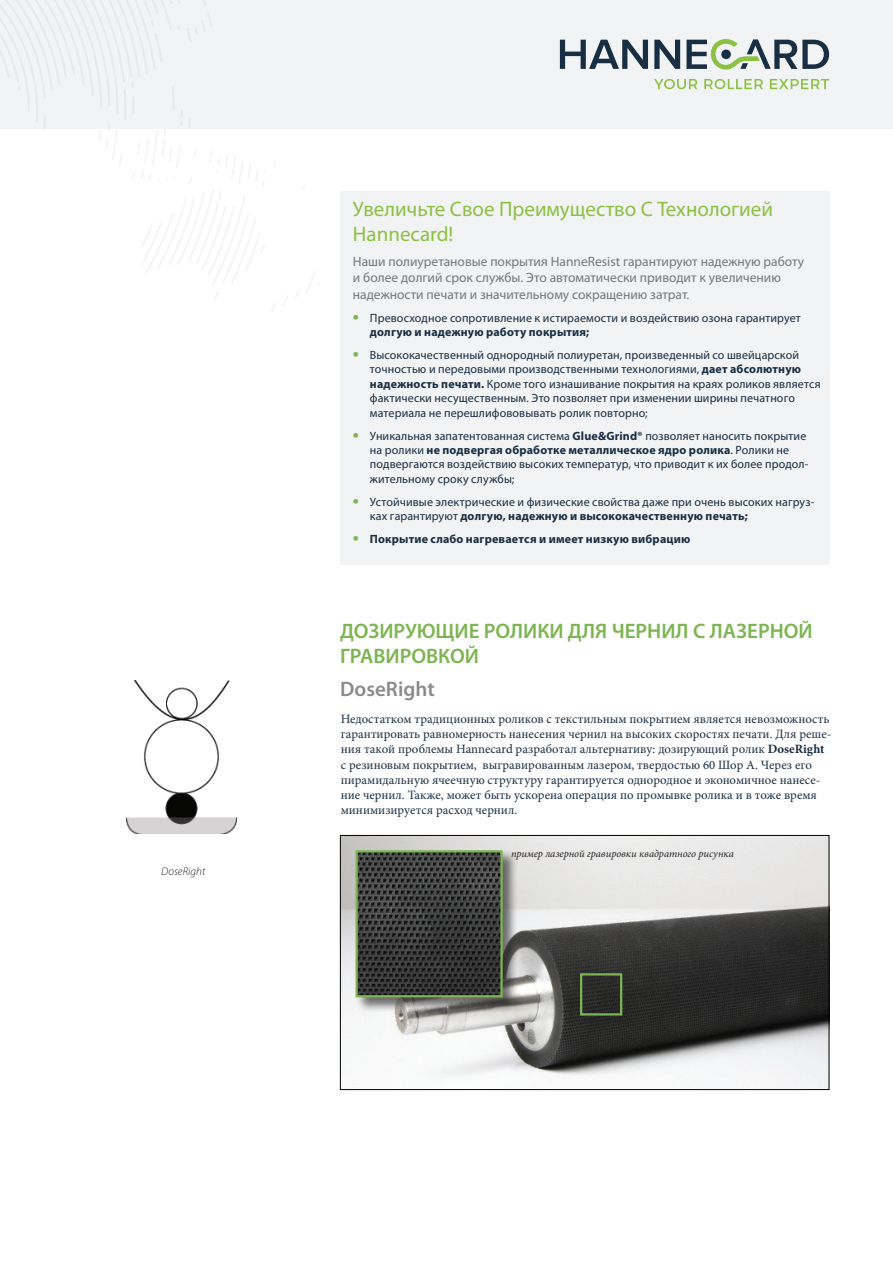
<style>
.page{position:relative;width:893px;height:1263px;background:#fff}
.page>*{position:absolute;margin:0;border:0;box-sizing:border-box;transform-origin:0 0}
.HC_DOC_-_Body_text{font:21px/25.2px "Myriad Pro";color:#8cc144}
.HC_DOC_-_Body_titles{font:600 21px/25.2px "Myriad Pro";color:#7cb551}
.HC_DOC_-_Body_titles-2{font:600 21px "Myriad Pro";color:#888a8c}
.HC_DOC_-_Body_text-2{font:13.5px/16.5px "Myriad Pro";color:#76787b}
.HC_DOC_-_Body_text-3{font:12.75px/15.3px "Minion Pro";color:#182e42}
.t1{font:12px/14.4px "Myriad Pro";letter-spacing:.01em;color:#182e42}
.t2{font:700 12px "Myriad Pro";letter-spacing:.015em;color:#182e42}
.HC_DOC_-_Side_column{font:italic 300 11.25px "Myriad Pro";color:#231f20}
.HC_DOC_-_Body_text-4{font:italic 10.5px "Minion Pro";color:#231f20}
.s1{font-weight:700;font-size:18px;color:#7cb551}
.s2{font-weight:700}
.s3{font-size:18px;color:#7cb551}
</style>
<div class="page">
<div style="left:0;top:0;width:893px;height:128px;background:#f2f3f4"></div>
<svg style="left:560px;top:40px;width:88px;height:29px"></svg>
<svg style="left:654px;top:40px;width:26px;height:29px"></svg>
<svg style="left:686px;top:39px;width:143px;height:31px"></svg>
<svg style="left:654px;top:79px;width:175px;height:10px"></svg>
<img style="left:126px;top:680px;width:111px;height:154px">
<img style="left:342px;top:837px;width:485px;height:251px">
<div style="left:340px;top:835px;width:489px;height:255px;border:1px solid #000"></div>
<div style="left:576px;top:969px;width:59px;height:59px;background:#231f20;opacity:.5"></div>
<div style="left:580px;top:973px;width:42px;height:42px;border:2px solid #7cb551"></div>
<div style="left:355px;top:850px;width:164px;height:163px;background:#231f20;opacity:.65"></div>
<img style="left:358px;top:853px;width:142px;height:141px">
<div style="left:355px;top:850px;width:148px;height:147px;border:2px solid #7cb551"></div>
<div style="left:340px;top:191px;width:489px;height:373px;background:#f2f3f4"></div>
<p class="HC_DOC_-_Side_column" style="left:161px;top:865px;width:46px">DoseRight</p>
<p class="HC_DOC_-_Body_text" style="left:353px;top:196px;width:422px">Увеличьте Свое Преимущество С Технологией<br>Hannecard!</p>
<p class="HC_DOC_-_Body_text-2" style="left:353px;top:253px;width:453px">Наши полиуретановые покрытия HanneResist гарантируют надежную работу и более долгий срок службы. Это автоматически приводит к увеличению надежности печати и значительному сокращению затрат.</p>
<p class="t1" style="left:370px;top:310px;width:432px;text-indent:-17px"><span class="s1">•</span> Превосходное сопротивление к истираемости и воздействию озона гарантирует <span class="s2">долгую и надежную работу покрытия;</span></p>
<p class="t1" style="left:370px;top:348px;width:452px;text-indent:-17px"><span class="s1">•</span> Высококачественный однородный полиуретан, произведенный со швейцарской точностью и передовыми производственными технологиями, <span class="s2">дает абсолютную надежность печати.</span> Кроме того изнашивание покрытия на краях роликов является фактически несущественным. Это позволяет при изменении ширины печатного материала не перешлифововывать ролик повторно;</p>
<p class="t1" style="left:370px;top:428px;width:440px;text-indent:-17px"><span class="s1">•</span> Уникальная запатентованная система <span class="s2">Glue&amp;Grind®</span> позволяет наносить покрытие на ролики <span class="s2">не подвергая обработке металлическое ядро ролика</span>. Ролики не подвергаются воздействию высоких температур, что приводит к их более продол&shy;жительному сроку службы;</p>
<p class="t1" style="left:370px;top:494px;width:446px;text-indent:-17px"><span class="s1">•</span> Устойчивые электрические и физические свойства даже при очень высоких нагруз&shy;ках гарантируют <span class="s2">долгую, надежную и высококачественную печать;</span></p>
<p class="t2" style="left:353px;top:531px;width:339px"><span class="s3">•</span> Покрытие слабо нагревается и имеет низкую вибрацию</p>
<p class="HC_DOC_-_Body_titles" style="left:340px;top:617px;width:474px">ДОЗИРУЮЩИЕ РОЛИКИ ДЛЯ ЧЕРНИЛ С ЛАЗЕРНОЙ<br>ГРАВИРОВКОЙ</p>
<p class="HC_DOC_-_Body_titles-2" style="left:340px;top:675px;width:96px">DoseRight</p>
<p class="HC_DOC_-_Body_text-3" style="left:341px;top:711px;width:492px">Недостатком традиционных роликов с текстильным покрытием является невозможность гарантировать равномерность нанесения чернил на высоких скоростях печати. Для реше&shy;ния такой проблемы Hannecard разработал альтернативу: дозирующий ролик <span class="s2">DoseRight </span>с резиновым покрытием, выгравированным лазером, твердостью 60 Шор А. Через его пирамидальную ячеечную структуру гарантируется однородное и экономичное нанесе&shy;ние чернил. Также, может быть ускорена операция по промывке ролика и в тоже время минимизируется расход чернил.</p>
<p class="HC_DOC_-_Body_text-4" style="left:511px;top:847px;width:224px">пример лазерной гравировки квадратного рисунка</p>
</div>
